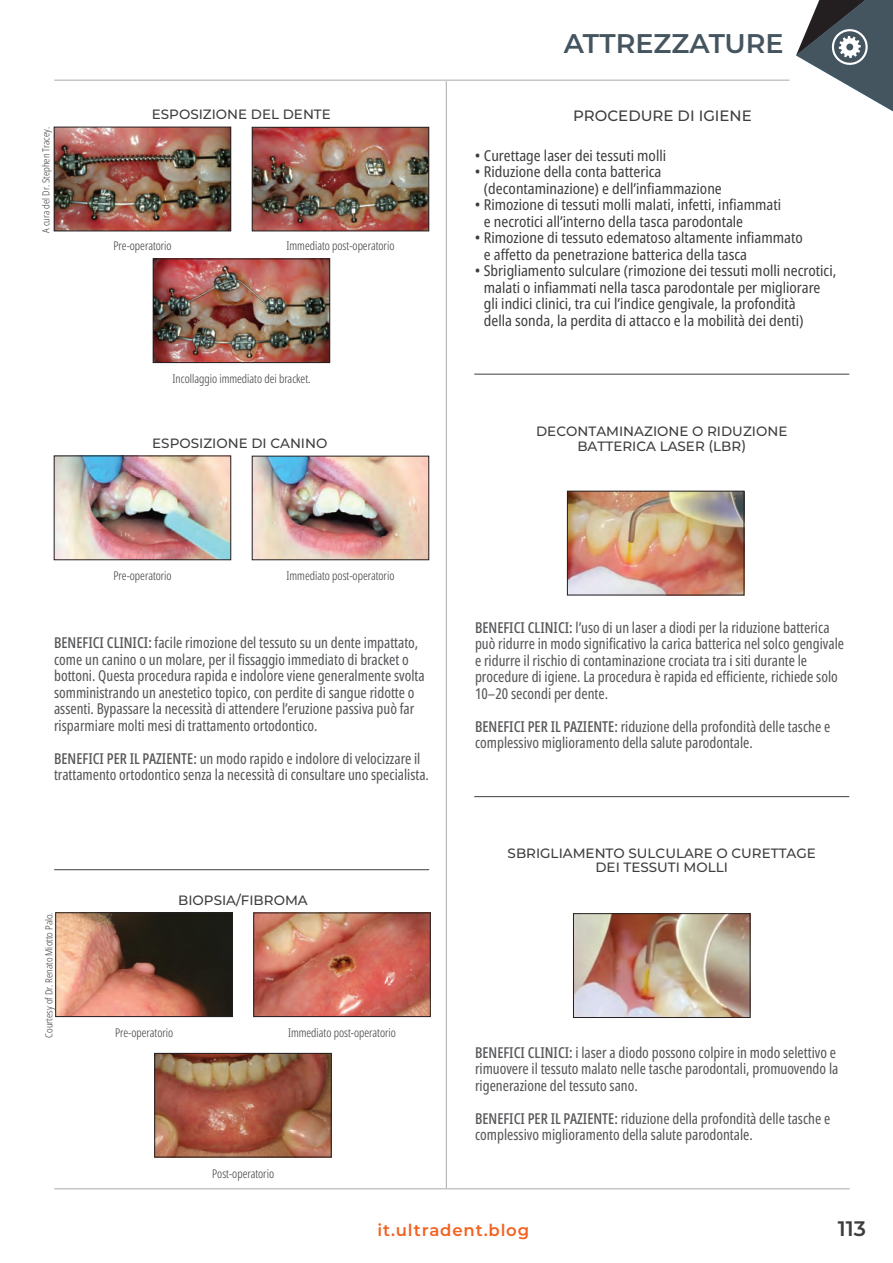
<style>
.page{position:relative;width:893px;height:1263px;background:#fff}
.page>*{position:absolute;margin:0;border:0;box-sizing:border-box;transform-origin:0 0}
.t1{font:600 27px "Montserrat";color:#45555f}
.t2{font:600 21px "Montserrat";color:#3e3e3f}
.t3{font:600 16.5px "Montserrat";letter-spacing:.05em;color:#f26221}
.t4{font:extra-condensed 15px/16.5px "Noto Sans";color:#57585a}
.t5{font:condensed 15px/16.5px "Noto Sans";color:#3e3e3f}
.t6{font:500 15px "Montserrat";color:#3e3e3f}
.t7{font:500 13.5px/15px "Montserrat";color:#3e3e3f;text-align:center}
.t8{font:300 extra-condensed 12px "Noto Sans";color:#3e3e3f}
.t9{font:300 condensed 9.75px "Noto Sans";color:#3e3e3f}
.s1{font-weight:500}
</style>
<div class="page">
<svg style="left:796px;top:0;width:97px;height:112px"></svg>
<hr style="left:446px;top:81px;width:1px;height:1107px;background:#a8a9ad">
<hr style="left:54px;top:80px;width:736px;height:1px;background:#a8a9ad">
<hr style="left:54px;top:1188px;width:796px;height:1px;background:#a8a9ad">
<img style="left:569px;top:493px;width:173px;height:100px">
<div style="left:567px;top:491px;width:177px;height:104px;border:1px solid #231f20"></div>
<img style="left:575px;top:915px;width:173px;height:101px">
<div style="left:573px;top:913px;width:177px;height:105px;border:1px solid #231f20"></div>
<hr style="left:474px;top:796px;width:375px;height:1px;background:#3e3e3f">
<hr style="left:474px;top:374px;width:375px;height:1px;background:#3e3e3f">
<hr style="left:54px;top:869px;width:375px;height:1px;background:#3e3e3f">
<img style="left:254px;top:129px;width:173px;height:100px">
<div style="left:252px;top:127px;width:177px;height:104px;border:1px solid #231f20"></div>
<img style="left:56px;top:129px;width:173px;height:100px">
<div style="left:54px;top:127px;width:177px;height:104px;border:1px solid #231f20"></div>
<img style="left:155px;top:261px;width:173px;height:100px">
<div style="left:153px;top:259px;width:177px;height:104px;border:1px solid #231f20"></div>
<img style="left:256px;top:915px;width:172px;height:100px">
<div style="left:254px;top:913px;width:176px;height:104px;border:1px solid #231f20"></div>
<img style="left:57px;top:914px;width:173px;height:101px">
<div style="left:55px;top:912px;width:177px;height:105px;border:1px solid #231f20"></div>
<img style="left:156px;top:1055px;width:173px;height:100px">
<div style="left:154px;top:1053px;width:177px;height:104px;border:1px solid #231f20"></div>
<img style="left:254px;top:458px;width:173px;height:100px">
<div style="left:252px;top:456px;width:177px;height:104px;border:1px solid #231f20"></div>
<img style="left:56px;top:458px;width:173px;height:100px">
<div style="left:54px;top:456px;width:177px;height:104px;border:1px solid #231f20"></div>
<p class="t9" style="left:39px;top:233px;width:107px;rotate:-90deg">A cura del Dr. Stephen Tracey.</p>
<p class="t7" style="left:152px;top:107px;width:181px">ESPOSIZIONE DEL DENTE</p>
<p class="t8" style="left:114px;top:237px;width:60px">Pre-operatorio</p>
<p class="t8" style="left:286px;top:237px;width:109px">Immediato post-operatorio</p>
<p class="t8" style="left:173px;top:370px;width:140px">Incollaggio immediato dei bracket.</p>
<p class="t7" style="left:152px;top:435px;width:177px">ESPOSIZIONE DI CANINO</p>
<p class="t8" style="left:114px;top:567px;width:60px">Pre-operatorio</p>
<p class="t8" style="left:287px;top:567px;width:109px">Immediato post-operatorio</p>
<p class="t4" style="left:54px;top:635px;width:372px"><span class="s1">BENEFICI CLINICI:</span> facile rimozione del tessuto su un dente impattato, come un canino o un molare, per il fissaggio immediato di bracket o bottoni. Questa procedura rapida e indolore viene generalmente svolta somministrando un anestetico topico, con perdite di sangue ridotte o assenti. Bypassare la necessità di attendere l’eruzione passiva può far risparmiare molti mesi di trattamento ortodontico.</p>
<p class="t4" style="left:54px;top:750px;width:376px"><span class="s1">BENEFICI PER IL PAZIENTE:</span> un modo rapido e indolore di velocizzare il trattamento ortodontico senza la necessità di consultare uno specialista.</p>
<p class="t9" style="left:42px;top:1038px;width:127px;rotate:-90deg">Courtesy of Dr. Renato Miotto Palo.</p>
<p class="t7" style="left:178px;top:892px;width:131px">BIOPSIA/FIBROMA</p>
<p class="t8" style="left:115px;top:1024px;width:60px">Pre-operatorio</p>
<p class="t8" style="left:288px;top:1024px;width:109px">Immediato post-operatorio</p>
<p class="t8" style="left:212px;top:1165px;width:63px">Post-operatorio</p>
<h1 class="t1" style="left:564px;top:24px;width:221px">ATTREZZATURE</h1>
<p class="t6" style="left:573px;top:105px;width:180px">PROCEDURE DI IGIENE</p>
<p class="t5" style="left:475px;top:147px;width:193px">• Curettage laser dei tessuti molli</p>
<p class="t5" style="left:484px;top:164px;width:240px;text-indent:-9px">• Riduzione della conta batterica (decontaminazione) e dell’infiammazione</p>
<p class="t5" style="left:484px;top:197px;width:299px;text-indent:-9px">• Rimozione di tessuti molli malati, infetti, infiammati e necrotici all’interno della tasca parodontale</p>
<p class="t5" style="left:484px;top:230px;width:320px;text-indent:-9px">• Rimozione di tessuto edematoso altamente infiammato e affetto da penetrazione batterica della tasca</p>
<p class="t5" style="left:484px;top:263px;width:354px;text-indent:-9px">• Sbrigliamento sulculare (rimozione dei tessuti molli necrotici, malati o infiammati nella tasca parodontale per migliorare gli indici clinici, tra cui l’indice gengivale, la profondità<br>della sonda, la perdita di attacco e la mobilità dei denti)</p>
<p class="t7" style="left:536px;top:423px;width:253px">DECONTAMINAZIONE O RIDUZIONE<br>BATTERICA LASER (LBR)</p>
<p class="t4" style="left:475px;top:619px;width:371px"><span class="s1">BENEFICI CLINICI:</span> l’uso di un laser a diodi per la riduzione batterica può ridurre in modo significativo la carica batterica nel solco gengivale e ridurre il rischio di contaminazione crociata tra i siti durante le procedure di igiene. La procedura è rapida ed efficiente, richiede solo 10–20 secondi per dente.</p>
<p class="t4" style="left:475px;top:718px;width:357px"><span class="s1">BENEFICI PER IL PAZIENTE:</span> riduzione della profondità delle tasche e complessivo miglioramento della salute parodontale.</p>
<p class="t7" style="left:508px;top:846px;width:310px;line-height:13.5px">SBRIGLIAMENTO SULCULARE O CURETTAGE<br>DEI TESSUTI MOLLI</p>
<p class="t4" style="left:475px;top:1044px;width:365px"><span class="s1">BENEFICI CLINICI:</span> i laser a diodo possono colpire in modo selettivo e rimuovere il tessuto malato nelle tasche parodontali, promuovendo la rigenerazione del tessuto sano.</p>
<p class="t4" style="left:475px;top:1110px;width:357px"><span class="s1">BENEFICI PER IL PAZIENTE:</span> riduzione della profondità delle tasche e complessivo miglioramento della salute parodontale.</p>
<p class="t3" style="left:378px;top:1219px;width:153px">it.ultradent.blog</p>
<h2 class="t2" style="left:838px;top:1213px;width:30px">113</h2>
</div>
